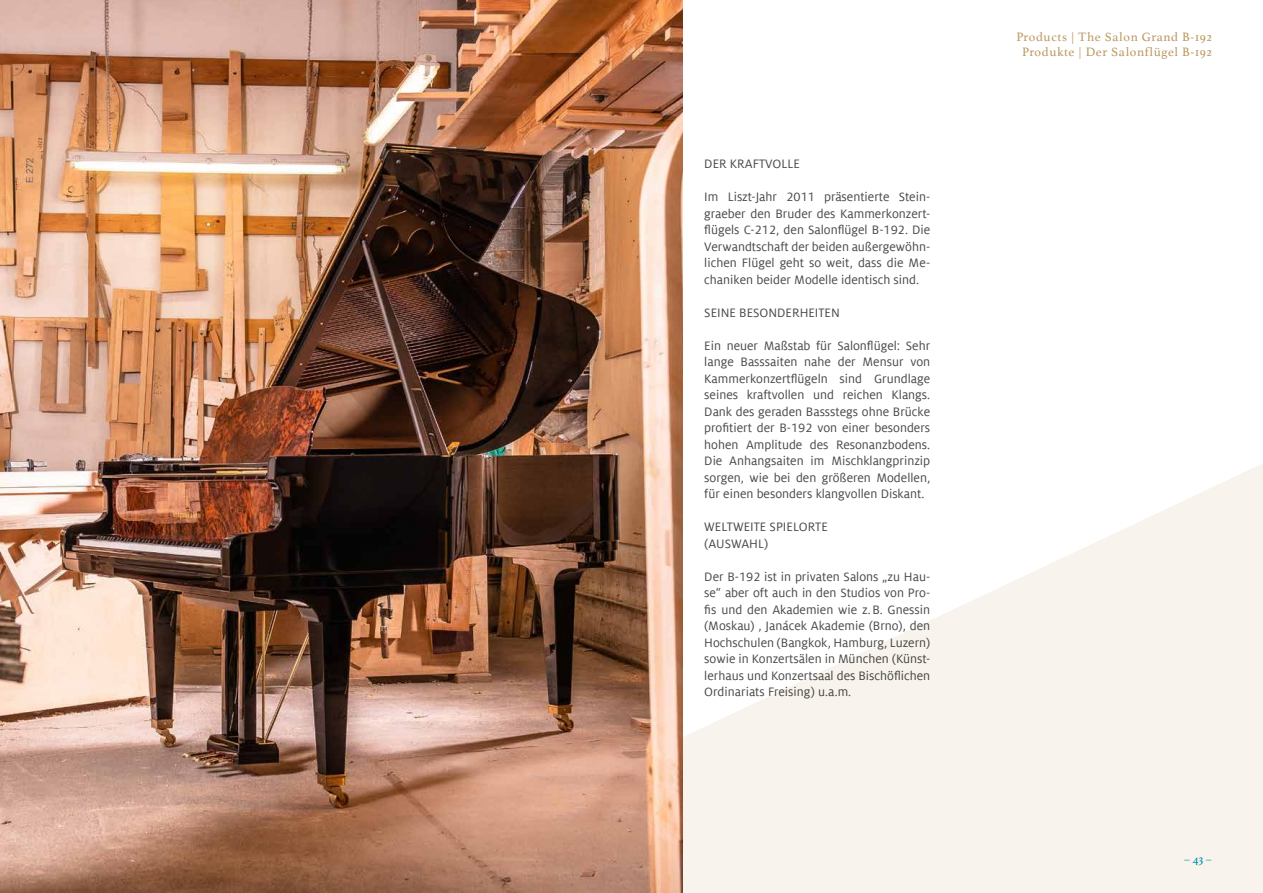
<style>
.page{position:relative;width:1263px;height:893px;background:#fff}
.page>*{position:absolute;margin:0;border:0;box-sizing:border-box;transform-origin:0 0}
.t1{font:13.5px/16.5px "Milo Offc";color:#494948;text-align:justify}
.t2{font:12.75px "Athelas";letter-spacing:.05em;color:#bc9861}
.t3{font:12px "Athelas";color:#0091ae}
</style>
<div class="page">
<svg style="left:682px;top:463px;width:581px;height:430px;fill:#f8f4ed"></svg>
<img style="left:0;top:0;width:682px;height:893px">
<svg style="left:0;top:774px;width:24px;height:119px;background:#d1a594"></svg>
<p class="t1" style="left:704px;top:156px;width:97px">DER KRAFTVOLLE</p>
<p class="t1" style="left:704px;top:189px;width:227px">Im Liszt-Jahr 2011 präsentierte Stein&shy;graeber den Bruder des Kammerkonzert&shy;flügels C-212, den Salonflügel B-192. Die Verwandtschaft der beiden außergewöhn&shy;lichen Flügel geht so weit, dass die Me&shy;chaniken beider Modelle identisch sind.</p>
<p class="t1" style="left:704px;top:304px;width:137px">SEINE BESONDERHEITEN</p>
<p class="t1" style="left:704px;top:337px;width:227px">Ein neuer Maßstab für Salonflügel: Sehr lange Basssaiten nahe der Mensur von Kammerkonzertflügeln sind Grundlage seines kraftvollen und reichen Klangs.<br>Dank des geraden Bassstegs ohne Brücke profitiert der B-192 von einer besonders hohen Amplitude des Resonanzbodens.<br>Die Anhangsaiten im Mischklangprinzip sorgen, wie bei den größeren Modellen, für einen besonders klangvollen Diskant.</p>
<p class="t1" style="left:704px;top:519px;width:125px">WELTWEITE SPIELORTE (AUSWAHL)</p>
<p class="t1" style="left:704px;top:568px;width:227px">Der B-192 ist in privaten Salons „zu Hau&shy;se“ aber oft auch in den Studios von Pro&shy;fis und den Akademien wie z.B. Gnessin (Moskau) , Janácek Akademie (Brno), den Hochschulen (Bangkok, Hamburg, Luzern) sowie in Konzertsälen in München (Künst&shy;lerhaus und Konzertsaal des Bischöflichen Ordinariats Freising) u.a.m.</p>
<p class="t2" style="left:1016px;top:27px;width:197px">Products | The Salon Grand B-192</p>
<p class="t2" style="left:1022px;top:42px;width:191px">Produkte | Der Salonflügel B-192</p>
<p class="t3" style="left:1184px;top:850px;width:29px">– 43 –</p>
</div>
